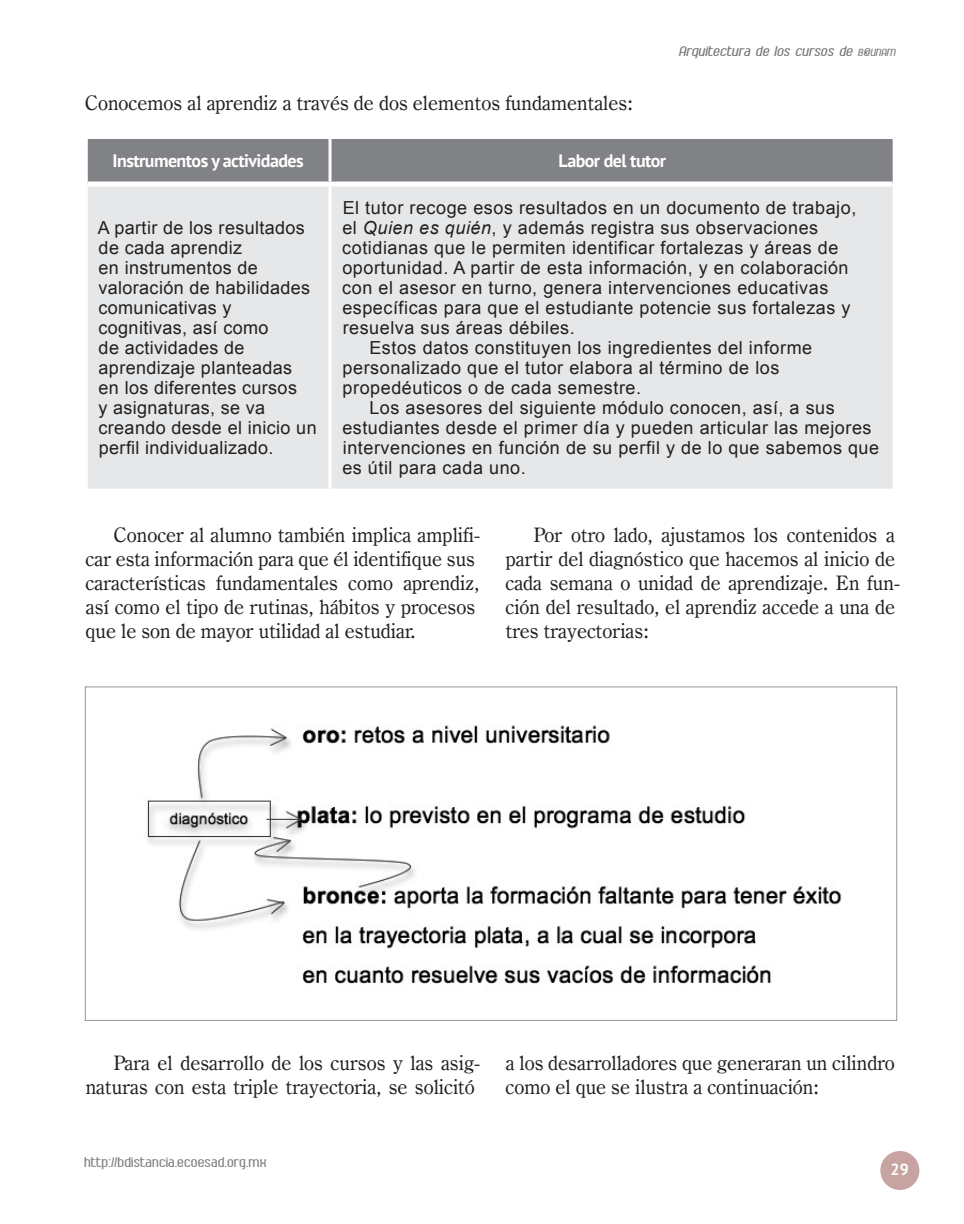
<style>
.page{position:relative;width:964px;height:1224px;background:#fff}
.page>*{position:absolute;margin:0;border:0;box-sizing:border-box;transform-origin:0 0}
.TEXTO2{font:20px/24px "Century Oldstyle BT";color:#231f20}
.TEXTO1{font:20px "Century Oldstyle BT";color:#231f20}
.TABLA_TEXTO_IZQ{font:18px/20px "Arial";letter-spacing:.03em;color:#231f20}
.TABLA_TITULO{font:700 18px "PT Sans";letter-spacing:-.03em;color:#fff}
.t1{font:700 16px "Ambrosia";color:#808285}
.t2{font:italic 700 16px "Ambrosia";color:#76787b}
.t3{font:700 16px "PT Sans";color:#fff}
.s1{font-size:12px}
.s2{font-style:inherit}
.s3{font-style:italic}
</style>
<div class="page">
<div style="left:880px;top:1151px;width:39px;height:39px;background:#c7a3a1;border-radius:50%"></div>
<div style="left:88px;top:139px;width:804px;height:43px;background:#808285"></div>
<div style="left:88px;top:187px;width:804px;height:302px;background:#e6e7e9"></div>
<hr style="left:328px;top:139px;width:3px;height:43px;background:#fff">
<hr style="left:328px;top:187px;width:3px;height:302px;background:#fff">
<img style="left:146px;top:725px;width:696px;height:259px">
<p class="TEXTO1" style="left:85px;top:91px;width:550px">Conocemos al aprendiz a través de dos elementos fundamentales:</p>
<p class="t2" style="left:679px;top:44px;width:218px">Arquitectura de los cursos de <span class="s1">B</span><span class="s2">@</span><span class="s1">UNAM</span></p>
<p class="TABLA_TITULO" style="left:112px;top:149px;width:193px">Instrumentos y actividades</p>
<p class="TABLA_TITULO" style="left:559px;top:149px;width:109px">Labor del tutor</p>
<p class="TABLA_TEXTO_IZQ" style="left:98px;top:218px;width:220px">A partir de los resultados de cada aprendiz<br>en instrumentos de valoración de habilidades comunicativas y cognitivas, así como<br>de actividades de aprendizaje planteadas<br>en los diferentes cursos<br>y asignaturas, se va creando desde el inicio un perfil individualizado.</p>
<p class="TABLA_TEXTO_IZQ" style="left:342px;top:198px;width:515px">El tutor recoge esos resultados en un documento de trabajo, el <span class="s3">Quien es quién</span>, y además registra sus observaciones cotidianas que le permiten identificar fortalezas y áreas de oportunidad. A partir de esta información, y en colaboración con el asesor en turno, genera intervenciones educativas específicas para que el estudiante potencie sus fortalezas y resuelva sus áreas débiles.</p>
<p class="TABLA_TEXTO_IZQ" style="left:343px;top:338px;width:471px;text-indent:27px">Estos datos constituyen los ingredientes del informe personalizado que el tutor elabora al término de los propedéuticos o de cada semestre.</p>
<p class="TABLA_TEXTO_IZQ" style="left:342px;top:398px;width:538px;text-indent:27px">Los asesores del siguiente módulo conocen, así, a sus estudiantes desde el primer día y pueden articular las mejores intervenciones en función de su perfil y de lo que sabemos que es útil para cada uno.</p>
<p class="TEXTO2" style="left:86px;top:523px;width:396px;text-indent:28px">Conocer al alumno también implica amplifi&shy;car esta información para que él identifique sus características fundamentales como aprendiz, así como el tipo de rutinas, hábitos y procesos que le son de mayor utilidad al estudiar.</p>
<p class="TEXTO2" style="left:505px;top:523px;width:396px;text-indent:28px">Por otro lado, ajustamos los contenidos a partir del diagnóstico que hacemos al inicio de cada semana o unidad de aprendizaje. En fun&shy;ción del resultado, el aprendiz accede a una de tres trayectorias:</p>
<p class="TEXTO2" style="left:86px;top:1051px;width:396px;text-align:right">Para el desarrollo de los cursos y las asig&shy;naturas con esta triple trayectoria, se solicitó</p>
<p class="TEXTO2" style="left:505px;top:1051px;width:391px">a los desarrolladores que generaran un cilindro como el que se ilustra a continuación:</p>
<p class="t1" style="left:85px;top:1155px;width:184px">http://bdistancia.ecoesad.org.mx</p>
<p class="t3" style="left:890px;top:1159px;width:20px">29</p>
</div>
